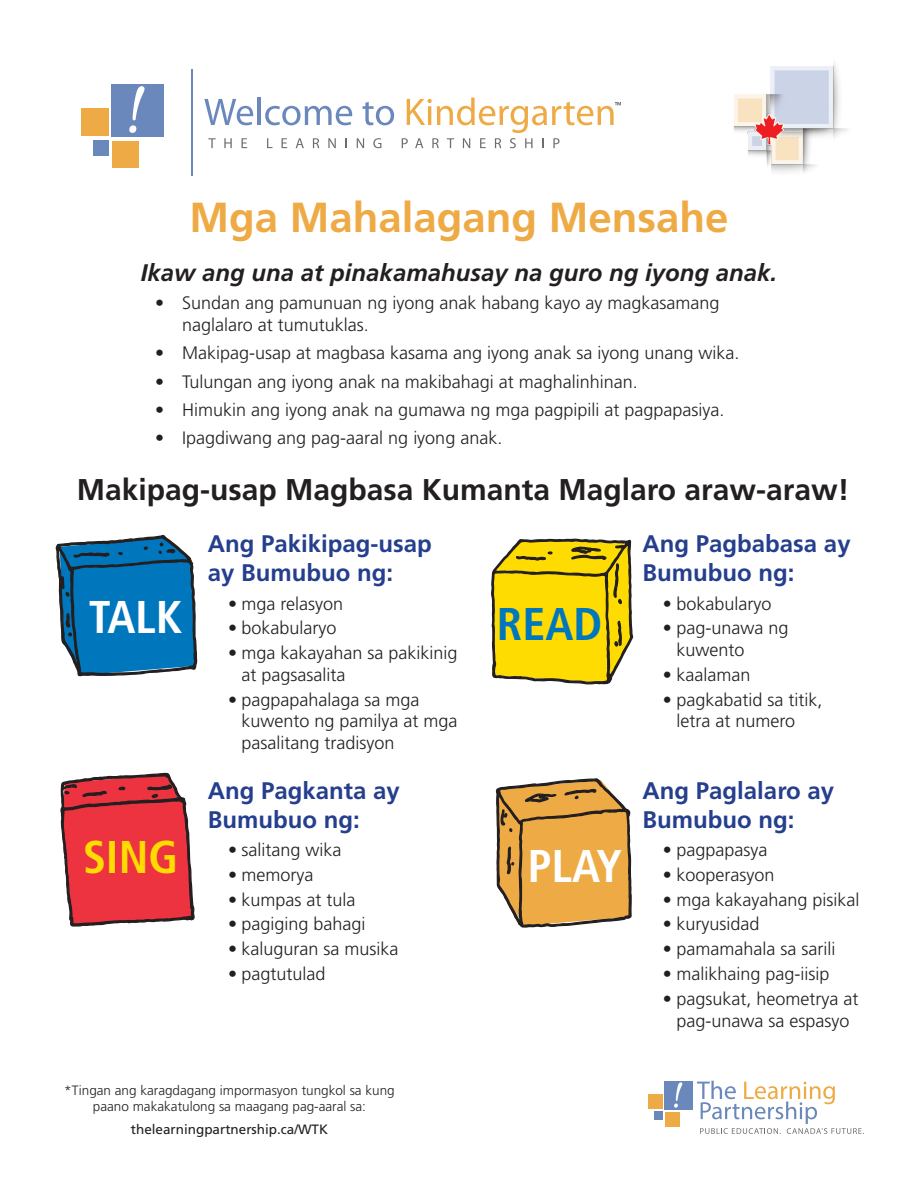
<style>
.page{position:relative;width:918px;height:1188px;background:#fff}
.page>*{position:absolute;margin:0;border:0;box-sizing:border-box;transform-origin:0 0}
.t1{font:700 condensed 45.9px "Frutiger LT Std";color:#fff}
.t2{font:700 condensed 45.9px "Frutiger LT Std";color:#0077bd}
.t3{font:700 condensed 45.9px "Frutiger LT Std";color:#ffdc01}
.key_spanish{font:700 42px "Frutiger LT Std";color:#ea4}
.middle_line_spanish{font:700 30px "Frutiger LT Std";color:#231f20}
.build_spanish{font:700 24px/28.8px "Frutiger LT Std";color:#253f8e}
.you_are_spanish{font:italic 700 24px "Frutiger LT Std";color:#231f20}
.bullet_2_spanish{font:300 18px/21.6px "Frutiger LT Std";color:#231f20}
.footnote_spanish{font:300 13.5px/16.2px "Frutiger LT Std";color:#231f20;text-align:center}
.Body{font:13.5px "Frutiger LT Std";color:#231f20}
</style>
<div class="page">
<svg style="left:697px;top:1081px;width:167px;height:53px"></svg>
<div style="left:664px;top:1081px;width:29px;height:29px;background:#6a88bc"></div>
<div style="left:654px;top:1111px;width:9px;height:9px;background:#6a88bc"></div>
<div style="left:665px;top:1112px;width:14px;height:14px;background:#ea4"></div>
<div style="left:648px;top:1094px;width:15px;height:15px;background:#ea4"></div>
<svg style="left:674px;top:1082px;width:8px;height:26px"></svg>
<svg style="left:204px;top:99px;width:49px;height:26px"></svg>
<hr style="left:257px;top:98px;width:4px;height:27px;background:#6a88bc">
<svg style="left:265px;top:106px;width:87px;height:19px"></svg>
<svg style="left:363px;top:102px;width:31px;height:23px"></svg>
<svg style="left:208px;top:138px;width:8px;height:10px"></svg>
<svg style="left:224px;top:138px;width:8px;height:10px"></svg>
<svg style="left:242px;top:138px;width:5px;height:10px"></svg>
<svg style="left:267px;top:138px;width:6px;height:10px"></svg>
<svg style="left:282px;top:138px;width:5px;height:10px"></svg>
<svg style="left:296px;top:138px;width:8px;height:10px"></svg>
<svg style="left:313px;top:138px;width:6px;height:10px"></svg>
<svg style="left:328px;top:138px;width:8px;height:10px"></svg>
<svg style="left:357px;top:138px;width:7px;height:10px"></svg>
<svg style="left:373px;top:138px;width:8px;height:10px"></svg>
<hr style="left:192px;top:69px;width:1px;height:106px;background:#6a88bc">
<div style="left:111px;top:84px;width:53px;height:53px;background:#6a88bc"></div>
<div style="left:93px;top:140px;width:15px;height:16px;background:#6a88bc"></div>
<div style="left:112px;top:141px;width:27px;height:26px;background:#ea4"></div>
<div style="left:81px;top:108px;width:27px;height:27px;background:#ea4"></div>
<svg style="left:129px;top:86px;width:16px;height:47px"></svg>
<svg style="left:402px;top:98px;width:219px;height:50px"></svg>
<img style="left:733px;top:63px;width:115px;height:110px">
<svg style="left:495px;top:778px;width:137px;height:150px;background:#d5a255"></svg>
<svg style="left:55px;top:535px;width:143px;height:142px;background:#277eb2"></svg>
<svg style="left:491px;top:538px;width:143px;height:147px;background:#e1c61e"></svg>
<svg style="left:60px;top:772px;width:135px;height:155px;background:#db4b55"></svg>
<p class="key_spanish" style="left:189px;top:193px;width:541px">Mga Mahalagang Mensahe</p>
<p class="you_are_spanish" style="left:141px;top:258px;width:638px">Ikaw ang una at pinakamahusay na guro ng iyong anak.</p>
<p class="bullet_2_spanish" style="left:182px;top:292px;width:539px;text-indent:-27px">• Sundan ang pamunuan ng iyong anak habang kayo ay magkasamang naglalaro at tumutuklas.</p>
<p class="bullet_2_spanish" style="left:155px;top:342px;width:586px">• Makipag-usap at magbasa kasama ang iyong anak sa iyong unang wika.</p>
<p class="bullet_2_spanish" style="left:155px;top:371px;width:484px">• Tulungan ang iyong anak na makibahagi at maghalinhinan.</p>
<p class="bullet_2_spanish" style="left:155px;top:399px;width:571px">• Himukin ang iyong anak na gumawa ng mga pagpipili at pagpapasiya.</p>
<p class="bullet_2_spanish" style="left:155px;top:427px;width:349px">• Ipagdiwang ang pag-aaral ng iyong anak.</p>
<p class="middle_line_spanish" style="left:77px;top:472px;width:774px">Makipag-usap Magbasa Kumanta Maglaro araw-araw!</p>
<p class="build_spanish" style="left:208px;top:530px;width:226px">Ang Pakikipag-usap ay Bumubuo ng:</p>
<p class="bullet_2_spanish" style="left:228px;top:593px;width:117px">• mga relasyon</p>
<p class="bullet_2_spanish" style="left:228px;top:618px;width:110px">• bokabularyo</p>
<p class="bullet_2_spanish" style="left:242px;top:643px;width:218px;text-indent:-14px">• mga kakayahan sa pakikinig at pagsasalita</p>
<p class="bullet_2_spanish" style="left:242px;top:689px;width:218px;text-indent:-14px">• pagpapahalaga sa mga kuwento ng pamilya at mga pasalitang tradisyon</p>
<p class="t1" style="left:89px;top:590px;width:95px">TALK</p>
<p class="t2" style="left:497px;top:597px;width:107px">READ</p>
<p class="t3" style="left:83px;top:830px;width:97px">SING</p>
<p class="build_spanish" style="left:208px;top:776px;width:194px">Ang Pagkanta ay<br>Bumubuo ng:</p>
<p class="bullet_2_spanish" style="left:228px;top:839px;width:115px">• salitang wika</p>
<p class="bullet_2_spanish" style="left:228px;top:864px;width:87px">• memorya</p>
<p class="bullet_2_spanish" style="left:228px;top:889px;width:129px">• kumpas at tula</p>
<p class="bullet_2_spanish" style="left:228px;top:914px;width:139px">• pagiging bahagi</p>
<p class="bullet_2_spanish" style="left:228px;top:939px;width:172px">• kaluguran sa musika</p>
<p class="bullet_2_spanish" style="left:228px;top:963px;width:99px">• pagtutulad</p>
<p class="t1" style="left:528px;top:839px;width:96px">PLAY</p>
<p class="build_spanish" style="left:643px;top:530px;width:210px">Ang Pagbabasa ay<br>Bumubuo ng:</p>
<p class="bullet_2_spanish" style="left:663px;top:593px;width:110px">• bokabularyo</p>
<p class="bullet_2_spanish" style="left:676px;top:618px;width:114px;text-indent:-14px">• pag-unawa ng kuwento</p>
<p class="bullet_2_spanish" style="left:663px;top:664px;width:89px">• kaalaman</p>
<p class="bullet_2_spanish" style="left:676px;top:689px;width:148px;text-indent:-14px">• pagkabatid sa titik, letra at numero</p>
<p class="build_spanish" style="left:643px;top:776px;width:193px">Ang Paglalaro ay<br>Bumubuo ng:</p>
<p class="bullet_2_spanish" style="left:663px;top:839px;width:106px">• pagpapasya</p>
<p class="bullet_2_spanish" style="left:663px;top:864px;width:113px">• kooperasyon</p>
<p class="bullet_2_spanish" style="left:663px;top:889px;width:198px">• mga kakayahang pisikal</p>
<p class="bullet_2_spanish" style="left:663px;top:914px;width:98px">• kuryusidad</p>
<p class="bullet_2_spanish" style="left:663px;top:939px;width:174px">• pamamahala sa sarili</p>
<p class="bullet_2_spanish" style="left:663px;top:963px;width:168px">• malikhaing pag-iisip</p>
<p class="bullet_2_spanish" style="left:663px;top:988px;width:197px;text-align:center">• pagsukat, heometrya at pag-unawa sa espasyo</p>
<p class="footnote_spanish" style="left:64px;top:1082px;width:332px">*Tingan ang karagdagang impormasyon tungkol sa kung paano makakatulong sa maagang pag-aaral sa:</p>
<p class="Body" style="left:131px;top:1121px;width:199px">thelearningpartnership.ca/WTK</p>
</div>
